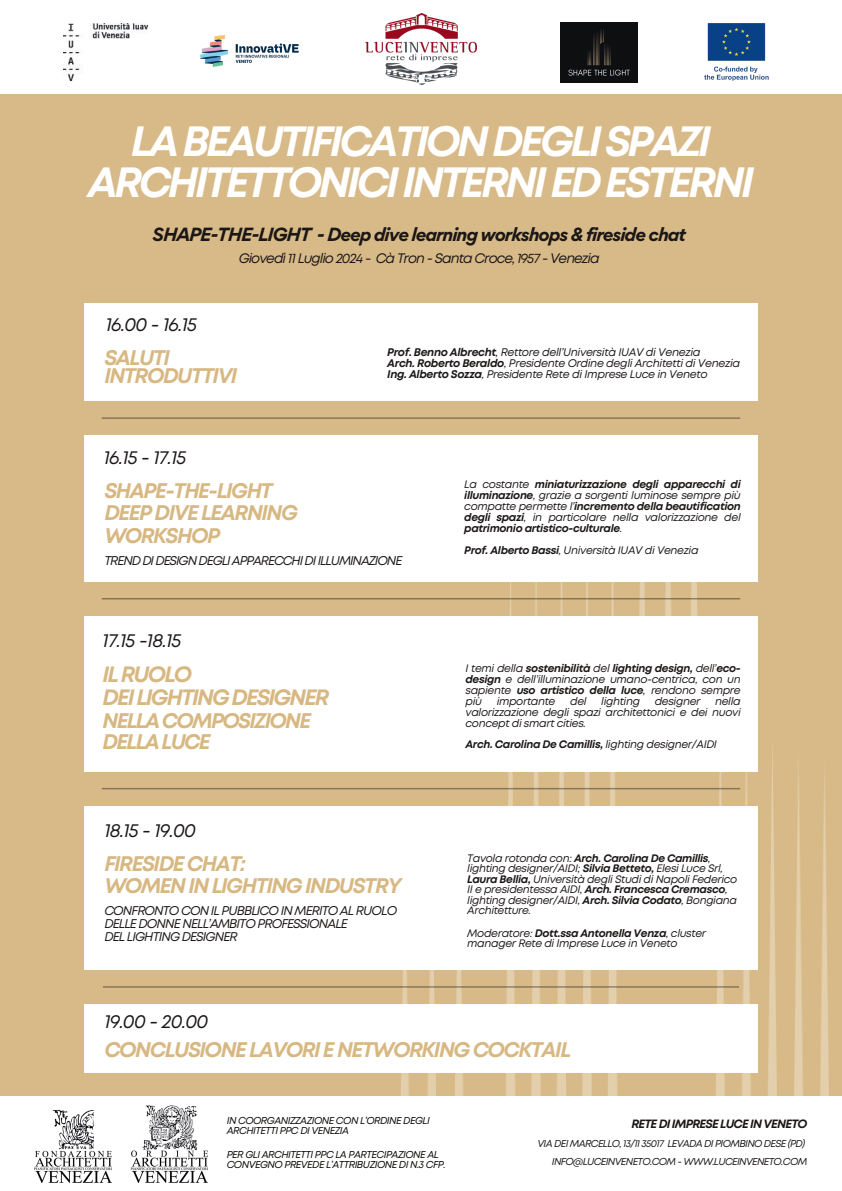
<style>
.page{position:relative;width:842px;height:1191px;background:#fff}
.page>*{position:absolute;margin:0;border:0;box-sizing:border-box;transform-origin:0 0}
.t1{font:italic 700 42.2px/40.8px "Mont";letter-spacing:-.08em;color:#fff;text-align:center}
.t2{font:italic 700 22.2px/22.8px "Mont";letter-spacing:-.08em;color:#d7b882}
.t3{font:italic 700 21.1px/22.4px "Mont";letter-spacing:-.065em;color:#d7b882}
.t4{font:italic 19px "Mont";letter-spacing:-.04em;color:#1b1716}
.t5{font:italic 700 17px "Gordita";letter-spacing:-.055em;color:#1b1716}
.t6{font:italic 13.7px "Mont";letter-spacing:-.065em;color:#1b1716}
.t7{font:italic 12.7px/12.9px "Mont";letter-spacing:-.07em;color:#1b1716}
.t8{font:italic 700 12px "Mont";letter-spacing:-.06em;color:#1b1716}
.t9{font:italic 11.1px/11.1px "Mont";letter-spacing:-.03em;color:#1b1716}
.t10{font:italic 10.9px/10.9px "Mont";letter-spacing:-.03em;color:#1b1716;text-align:justify}
.t11{font:italic 700 10.9px/10.9px "Mont";letter-spacing:-.03em;color:#1b1716;text-align:justify}
.t12{font:italic 10.8px/10.5px "Mont";letter-spacing:-.03em;color:#1b1716}
.t13{font:italic 10px/10.5px "Mont";letter-spacing:-.05em;color:#080704}
.t14{font:italic 10px/18px "Mont";letter-spacing:-.06em;color:#1b1716;text-align:right}
.s1{font-weight:700}
.s2{font-weight:400}
</style>
<div class="page">
<div style="left:0;top:0;width:842px;height:1190px;background:#d8ba88"></div>
<img style="left:380px;top:418px;width:449px;height:678px">
<div style="left:0;top:1096px;width:842px;height:94px;background:#fff"></div>
<div style="left:0;top:0;width:842px;height:94px;background:#fff"></div>
<img style="left:200px;top:34px;width:99px;height:33px">
<img style="left:366px;top:13px;width:110px;height:71px">
<img style="left:63px;top:23px;width:84px;height:58px">
<img style="left:704px;top:23px;width:65px;height:58px">
<img style="left:560px;top:22px;width:78px;height:60px">
<hr style="left:102px;top:417px;width:638px;height:2px;background:#0f0e12">
<hr style="left:102px;top:598px;width:638px;height:1px;background:#0f0e12">
<hr style="left:102px;top:787px;width:638px;height:2px;background:#0f0e12">
<hr style="left:103px;top:986px;width:636px;height:1px;background:#0f0e12">
<div style="left:84px;top:303px;width:674px;height:98px;background:#fff"></div>
<div style="left:84px;top:1004px;width:674px;height:68px;background:#fff"></div>
<div style="left:84px;top:435px;width:674px;height:146px;background:#fff"></div>
<div style="left:84px;top:616px;width:673px;height:155px;background:#fff"></div>
<div style="left:84px;top:805px;width:674px;height:164px;background:#fff"></div>
<img style="left:130px;top:1105px;width:77px;height:77px">
<img style="left:35px;top:1109px;width:76px;height:73px">
<h1 class="t1" style="left:88px;top:120px;width:668px">LA BEAUTIFICATION DEGLI SPAZI<br>ARCHITETTONICI INTERNI ED ESTERNI</h1>
<h3 class="t5" style="left:152px;top:220px;width:535px">SHAPE-THE-LIGHT - Deep dive learning workshops &amp; fireside chat</h3>
<h3 class="t4" style="left:106px;top:312px;width:93px">16.00 - 16.15</h3>
<p class="t6" style="left:239px;top:250px;width:363px">Giovedì 11 Luglio 2024 - Cà Tron - Santa Croce, 1957 - Venezia</p>
<h3 class="t3" style="left:104px;top:349px;width:135px;line-height:17.8px">SALUTI<br>INTRODUTTIVI</h3>
<p class="t9" style="left:387px;top:346px;width:354px"><span class="s1">Prof. Benno Albrecht</span>, Rettore dell’Università IUAV di Venezia<br><span class="s1">Arch. Roberto Beraldo</span>, Presidente Ordine degli Architetti di Venezia<br><span class="s1">Ing. Alberto Sozza</span>, Presidente Rete di Imprese Luce in Veneto</p>
<h3 class="t4" style="left:104px;top:445px;width:84px">16.15 - 17.15</h3>
<h3 class="t3" style="left:104px;top:479px;width:195px">SHAPE-THE-LIGHT<br>DEEP DIVE LEARNING<br>WORKSHOP</h3>
<p class="t7" style="left:104px;top:553px;width:300px">TREND DI DESIGN DEGLI APPARECCHI DI ILLUMINAZIONE</p>
<h3 class="t4" style="left:103px;top:628px;width:80px">17.15 -18.15</h3>
<h2 class="t2" style="left:103px;top:663px;width:228px">IL RUOLO<br>DEI LIGHTING DESIGNER</h2>
<h3 class="t3" style="left:103px;top:709px;width:210px;line-height:21.6px">NELLA COMPOSIZIONE<br>DELLA LUCE</h3>
<h3 class="t4" style="left:104px;top:817px;width:93px">18.15 - 19.00</h3>
<h3 class="t3" style="left:104px;top:853px;width:299px;line-height:21.8px">FIRESIDE CHAT:<br>WOMEN IN LIGHTING INDUSTRY</h3>
<p class="t7" style="left:104px;top:904px;width:294px">CONFRONTO CON IL PUBBLICO IN MERITO AL RUOLO<br>DELLE DONNE NELL’AMBITO PROFESSIONALE<br>DEL LIGHTING DESIGNER</p>
<p class="t11" style="left:464px;top:479px;width:278px"><span class="s2">La costante</span> miniaturizzazione degli apparecchi di illuminazione<span class="s2">, grazie a sorgenti luminose sempre più compatte permette l’</span>incremento della beautification degli spazi<span class="s2">, in particolare nella valorizzazione del </span>patrimonio artistico-culturale<span class="s2">.</span></p>
<p class="t10" style="left:464px;top:544px;width:236px"><span class="s1">Prof. Alberto Bassi</span>, Università IUAV di Venezia</p>
<p class="t10" style="left:465px;top:663px;width:277px">I temi della <span class="s1">sostenibilità</span> del <span class="s1">lighting design,</span> dell’<span class="s1">eco&shy;design</span> e dell’illuminazione umano-centrica, con un sapiente <span class="s1">uso artistico della luce</span>, rendono sempre più</p>
<p class="t10" style="left:465px;top:695px;width:277px;text-indent:250px">nella valorizzazione degli spazi architettonici e dei nuovi concept di smart cities.</p>
<p class="t11" style="left:465px;top:739px;width:253px">Arch. Carolina De Camillis, <span class="s2">lighting designer/AIDI</span></p>
<p class="t10" style="left:497px;top:695px;width:60px">importante</p>
<p class="t10" style="left:570px;top:695px;width:18px">del</p>
<p class="t10" style="left:601px;top:695px;width:40px">lighting</p>
<p class="t10" style="left:655px;top:695px;width:47px">designer</p>
<p class="t12" style="left:467px;top:852px;width:272px">Tavola rotonda con: <span class="s1">Arch. Carolina De Camillis</span>, lighting designer/AIDI; <span class="s1">Silvia Betteto,</span> Elesi Luce Srl, <span class="s1">Laura Bellia,</span> Università degli Studi di Napoli Federico II e presidentessa AIDI, <span class="s1">Arch. Francesca Cremasco</span>, lighting designer/AIDI, <span class="s1">Arch. Silvia Codato</span>, Bongiana Architetture.</p>
<p class="t10" style="left:467px;top:927px;width:240px;line-height:10.5px">Moderatore: <span class="s1">Dott.ssa Antonella Venza</span>, cluster manager Rete di Imprese Luce in Veneto</p>
<h3 class="t4" style="left:104px;top:1008px;width:105px">19.00 - 20.00</h3>
<h3 class="t3" style="left:104px;top:1038px;width:468px">CONCLUSIONE LAVORI E NETWORKING COCKTAIL</h3>
<p class="t13" style="left:227px;top:1114px;width:205px">IN COORGANIZZAZIONE CON L’ORDINE DEGLI<br>ARCHITETTI PPC DI VENEZIA</p>
<p class="t13" style="left:227px;top:1148px;width:220px">PER GLI ARCHITETTI PPC LA PARTECIPAZIONE AL<br>CONVEGNO PREVEDE L’ATTRIBUZIONE DI N.3 CFP.</p>
<p class="t8" style="left:631px;top:1115px;width:178px">RETE DI IMPRESE LUCE IN VENETO</p>
<p class="t14" style="left:537px;top:1134px;width:271px">VIA DEI MARCELLO, 13/11 35017 LEVADA DI PIOMBINO DESE (PD)<br>INFO@LUCEINVENETO.COM - WWW.LUCEINVENETO.COM</p>
</div>
